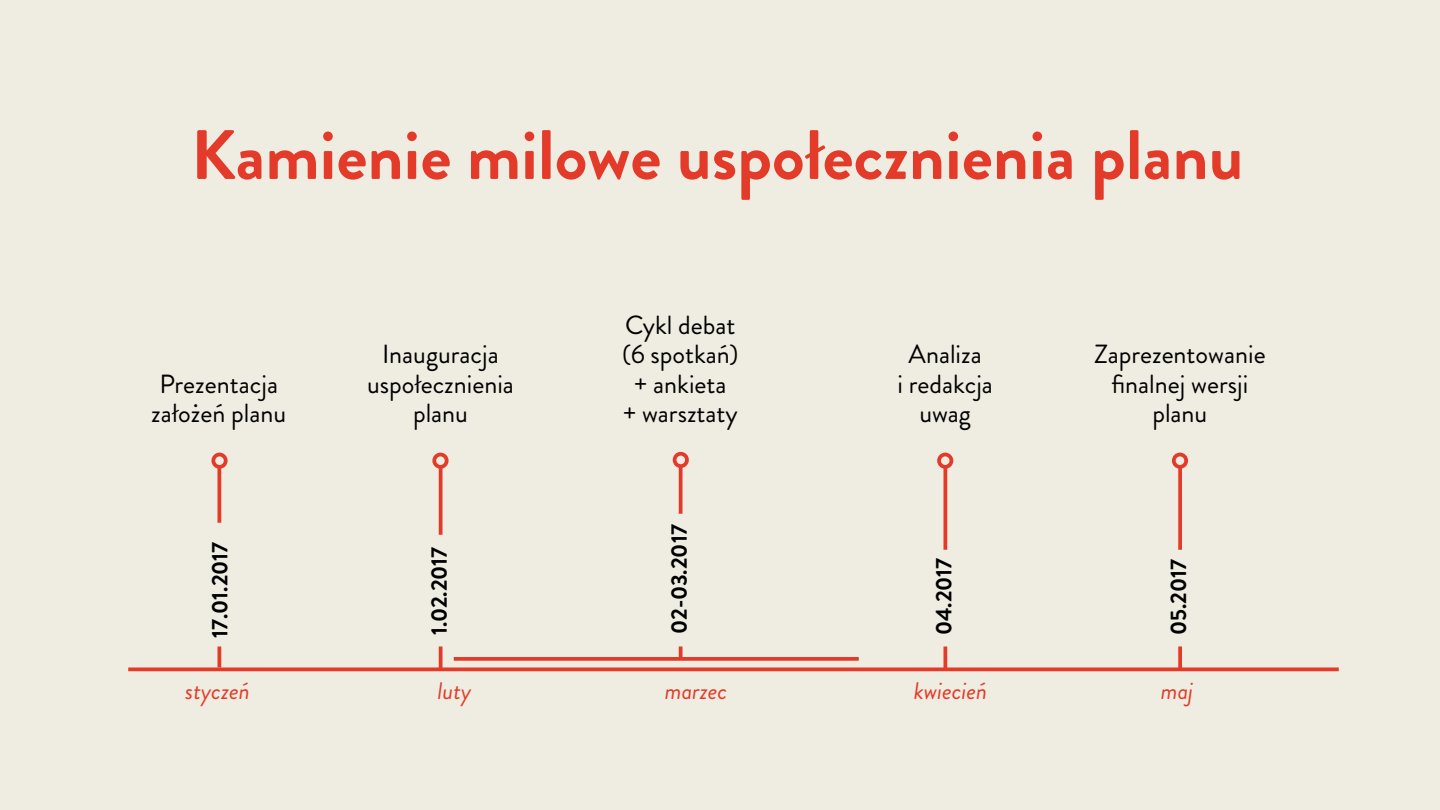
<style>
.page{position:relative;width:1440px;height:810px;background:#efece1}
.page>*{position:absolute;margin:0;border:0;box-sizing:border-box;transform-origin:0 0}
.t1{font:700 69.68px "Brandon Grotesque";color:#e43a29}
.t2{font:26.25px/29.2px "Brandon Grotesque";color:#000;text-align:center}
.t3{font:italic 24px "Brandon Grotesque";color:#e43a29}
.t4{font:700 22.5px "Brandon Grotesque";color:#000}
</style>
<div class="page">
<hr style="left:128px;top:668px;width:1211px;height:3px;background:#e43a29">
<svg style="left:454px;top:657px;width:405px;height:4px;background:#e44434"></svg>
<hr style="left:218px;top:466px;width:3px;height:57px;background:#e43a29">
<hr style="left:218px;top:646px;width:3px;height:22px;background:#e43a29">
<div style="left:211px;top:453px;width:17px;height:16px;border:4px solid #e43a29;border-radius:50%"></div>
<hr style="left:439px;top:466px;width:3px;height:69px;background:#e43a29">
<hr style="left:439px;top:646px;width:3px;height:23px;background:#e43a29">
<div style="left:432px;top:453px;width:17px;height:16px;border:4px solid #e43a29;border-radius:50%"></div>
<hr style="left:944px;top:466px;width:3px;height:84px;background:#e43a29">
<hr style="left:944px;top:646px;width:3px;height:23px;background:#e43a29">
<div style="left:937px;top:453px;width:16px;height:16px;border:4px solid #e43a29;border-radius:50%"></div>
<svg style="left:1178px;top:469px;width:4px;height:81px"></svg>
<svg style="left:1178px;top:646px;width:4px;height:22px"></svg>
<div style="left:1172px;top:453px;width:16px;height:16px;border:4px solid #e43a29;border-radius:50%"></div>
<hr style="left:679px;top:466px;width:3px;height:48px;background:#e43a29">
<svg style="left:679px;top:646px;width:3px;height:12px"></svg>
<div style="left:673px;top:452px;width:16px;height:16px;border:4px solid #e43a29;border-radius:50%"></div>
<h1 class="t1" style="left:191px;top:106px;width:1054px">Kamienie milowe uspołecznienia planu</h1>
<p class="t2" style="left:151px;top:369px;width:136px">Prezentacja założeń planu</p>
<p class="t2" style="left:367px;top:340px;width:148px">Inauguracja uspołecznienia planu</p>
<p class="t4" style="left:204px;top:638px;width:98px;rotate:-90deg">17.01.2017</p>
<p class="t4" style="left:423px;top:635px;width:90px;rotate:-90deg">1.02.2017</p>
<p class="t2" style="left:622px;top:311px;width:118px">Cykl debat (6 spotkań) + ankieta<br>+ warsztaty</p>
<p class="t4" style="left:664px;top:634px;width:111px;rotate:-90deg">02-03.2017</p>
<p class="t2" style="left:897px;top:340px;width:97px">Analiza<br>i redakcja uwag</p>
<p class="t2" style="left:1094px;top:340px;width:173px">Zaprezentowanie finalnej wersji planu</p>
<p class="t4" style="left:928px;top:635px;width:79px;rotate:-90deg">04.2017</p>
<p class="t4" style="left:1163px;top:635px;width:77px;rotate:-90deg">05.2017</p>
<p class="t3" style="left:185px;top:674px;width:66px">styczeń</p>
<p class="t3" style="left:438px;top:674px;width:35px">luty</p>
<p class="t3" style="left:665px;top:674px;width:64px">marzec</p>
<p class="t3" style="left:914px;top:674px;width:75px">kwiecień</p>
<p class="t3" style="left:1161px;top:674px;width:34px">maj</p>
</div>
